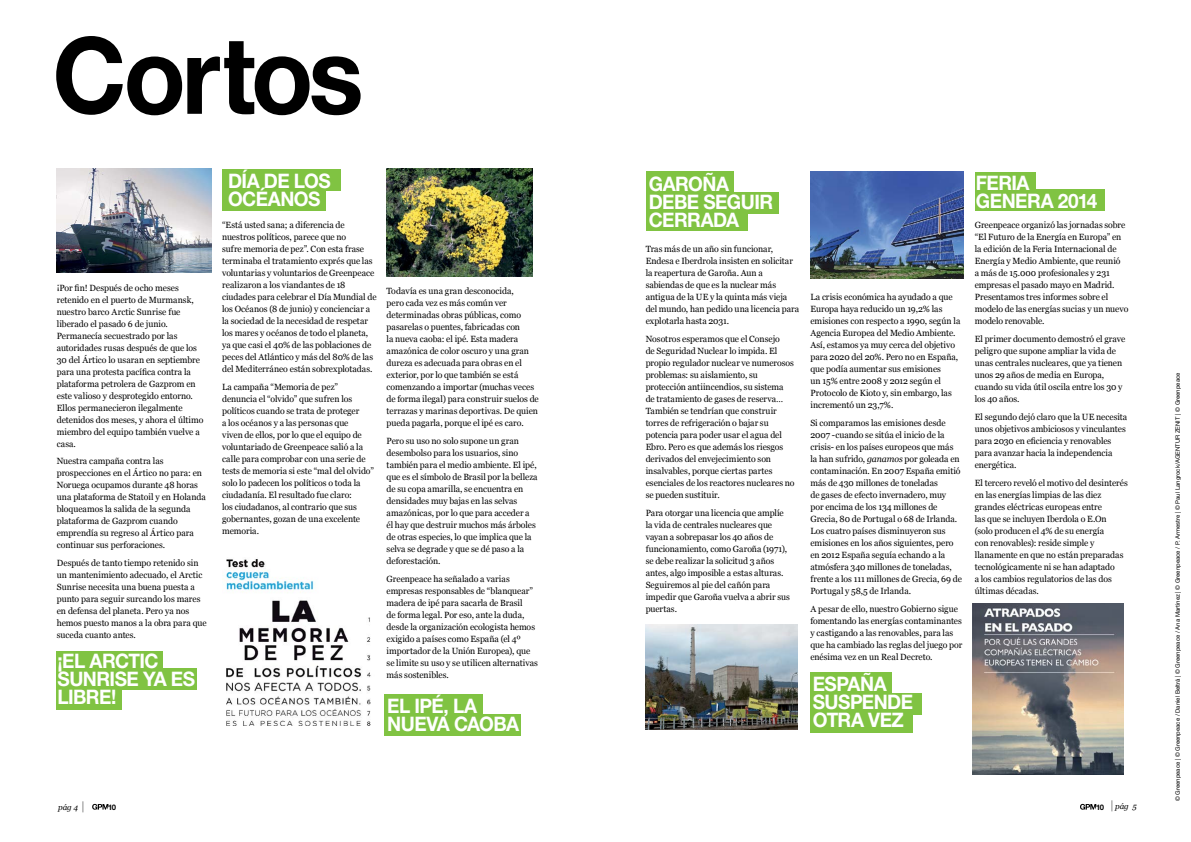
<style>
.page{position:relative;width:1191px;height:842px;background:#fff}
.page>*{position:absolute;margin:0;border:0;box-sizing:border-box;transform-origin:0 0}
.t1{font:700 105.3px "Helvetica Neue LT Std";color:#000;scale:.95 1}
.t2{font:700 20px/18px "Helvetica Neue LT Std";letter-spacing:-.03em;color:#fff;scale:.95 1}
.t3{font:9px/12px "Georgia";color:#000}
.t4{font:italic 8px "Georgia";letter-spacing:-.01em;color:#000}
.t5{font:700 7.7px "Helvetica Neue LT Std";color:#000}
.t6{font:6px "Helvetica Neue LT Std";color:#000}
.s1{font-style:italic}
.s2{font-family:"Helvetica Neue LT Std";font-weight:100;font-style:normal;font-size:11px}
.s3{font-family:"Helvetica Neue LT Std";font-weight:700;font-style:normal;font-size:7.7px}
</style>
<div class="page">
<svg style="left:92px;top:804px;width:16px;height:6px"></svg>
<svg style="left:1080px;top:804px;width:16px;height:6px"></svg>
<div style="left:222px;top:169px;width:119px;height:22px;background:#80c342"></div>
<div style="left:222px;top:189px;width:104px;height:22px;background:#80c342"></div>
<img style="left:222px;top:559px;width:149px;height:167px">
<svg style="left:127px;top:41px;width:233px;height:74px"></svg>
<div style="left:810px;top:672px;width:81px;height:22px;background:#80c342"></div>
<div style="left:810px;top:693px;width:111px;height:22px;background:#80c342"></div>
<div style="left:810px;top:711px;width:102px;height:22px;background:#80c342"></div>
<div style="left:385px;top:694px;width:98px;height:21px;background:#80c342"></div>
<div style="left:385px;top:714px;width:136px;height:22px;background:#80c342"></div>
<img style="left:386px;top:169px;width:147px;height:108px">
<div style="left:646px;top:172px;width:87px;height:21px;background:#80c342"></div>
<div style="left:646px;top:192px;width:132px;height:22px;background:#80c342"></div>
<div style="left:646px;top:209px;width:101px;height:22px;background:#80c342"></div>
<img style="left:645px;top:624px;width:152px;height:105px">
<img style="left:810px;top:171px;width:153px;height:107px">
<img style="left:56px;top:168px;width:155px;height:105px">
<div style="left:56px;top:651px;width:106px;height:21px;background:#80c342"></div>
<div style="left:56px;top:668px;width:141px;height:21px;background:#80c342"></div>
<div style="left:56px;top:688px;width:65px;height:22px;background:#80c342"></div>
<div style="left:974px;top:172px;width:61px;height:22px;background:#80c342"></div>
<div style="left:974px;top:189px;width:130px;height:22px;background:#80c342"></div>
<img style="left:972px;top:603px;width:151px;height:171px">
<h1 class="t1" style="left:52px;top:10px;width:80px">C</h1>
<p class="t3" style="left:57px;top:282px;width:148px">¡Por fin! Después de ocho meses retenido en el puerto de Murmansk, nuestro barco Arctic Sunrise fue liberado el pasado 6 de junio.<br>Permanecía secuestrado por las autoridades rusas después de que los<br>30 del Ártico lo usaran en septiembre para una protesta pacífica contra la plataforma petrolera de Gazprom en este valioso y desprotegido entorno.<br>Ellos permanecieron ilegalmente detenidos dos meses, y ahora el último miembro del equipo también vuelve a casa.</p>
<p class="t3" style="left:57px;top:455px;width:150px">Nuestra campaña contra las prospecciones en el Ártico no para: en Noruega ocupamos durante 48 horas una plataforma de Statoil y en Holanda bloqueamos la salida de la segunda plataforma de Gazprom cuando emprendía su regreso al Ártico para continuar sus perforaciones.</p>
<p class="t3" style="left:57px;top:557px;width:151px">Después de tanto tiempo retenido sin un mantenimiento adecuado, el Arctic Sunrise necesita una buena puesta a punto para seguir surcando los mares en defensa del planeta. Pero ya nos hemos puesto manos a la obra para que suceda cuanto antes.</p>
<h2 class="t2" style="left:58px;top:652px;width:146px">¡EL ARCTIC<br>SUNRISE YA ES<br>LIBRE!</h2>
<h2 class="t2" style="left:228px;top:172px;width:109px">DÍA DE LOS<br>OCÉANOS</h2>
<p class="t3" style="left:222px;top:219px;width:156px">“Está usted sana; a diferencia de nuestros políticos, parece que no<br>sufre memoria de pez”. Con esta frase terminaba el tratamiento exprés que las voluntarias y voluntarios de Greenpeace realizaron a los viandantes de 18 ciudades para celebrar el Día Mundial de los Océanos (8 de junio) y concienciar a la sociedad de la necesidad de respetar los mares y océanos de todo el planeta, ya que casi el 40% de las poblaciones de peces del Atlántico y más del 80% de las del Mediterráneo están sobrexplotadas.</p>
<p class="t3" style="left:222px;top:381px;width:153px">La campaña “Memoria de pez” denuncia el “olvido” que sufren los políticos cuando se trata de proteger<br>a los océanos y a las personas que<br>viven de ellos, por lo que el equipo de voluntariado de Greenpeace salió a la calle para comprobar con una serie de tests de memoria si este “mal del olvido” solo lo padecen los políticos o toda la ciudadanía. El resultado fue claro:<br>los ciudadanos, al contrario que sus gobernantes, gozan de una excelente memoria.</p>
<p class="t3" style="left:386px;top:285px;width:154px">Todavía es una gran desconocida,<br>pero cada vez es más común ver determinadas obras públicas, como pasarelas o puentes, fabricadas con<br>la nueva caoba: el ipé. Esta madera amazónica de color oscuro y una gran dureza es adecuada para obras en el exterior, por lo que también se está comenzando a importar (muchas veces de forma ilegal) para construir suelos de terrazas y marinas deportivas. De quien pueda pagarla, porque el ipé es caro.</p>
<p class="t3" style="left:386px;top:435px;width:152px">Pero su uso no solo supone un gran desembolso para los usuarios, sino también para el medio ambiente. El ipé, que es el símbolo de Brasil por la belleza de su copa amarilla, se encuentra en densidades muy bajas en las selvas amazónicas, por lo que para acceder a él hay que destruir muchos más árboles de otras especies, lo que implica que la selva se degrade y que se dé paso a la deforestación.</p>
<p class="t3" style="left:386px;top:573px;width:153px">Greenpeace ha señalado a varias empresas responsables de “blanquear” madera de ipé para sacarla de Brasil<br>de forma legal. Por eso, ante la duda, desde la organización ecologista hemos exigido a países como España (el 4º importador de la Unión Europea), que se limite su uso y se utilicen alternativas más sostenibles.</p>
<h2 class="t2" style="left:387px;top:696px;width:140px">EL IPÉ, LA<br>NUEVA CAOBA</h2>
<h2 class="t2" style="left:648px;top:174px;width:132px">GAROÑA<br>DEBE SEGUIR<br>CERRADA</h2>
<p class="t3" style="left:645px;top:243px;width:155px">Tras más de un año sin funcionar, Endesa e Iberdrola insisten en solicitar la reapertura de Garoña. Aun a sabiendas de que es la nuclear más antigua de la UE y la quinta más vieja del mundo, han pedido una licencia para explotarla hasta 2031.</p>
<p class="t3" style="left:645px;top:333px;width:150px">Nosotros esperamos que el Consejo<br>de Seguridad Nuclear lo impida. El propio regulador nuclear ve numerosos problemas: su aislamiento, su protección antiincendios, su sistema de tratamiento de gases de reserva… También se tendrían que construir torres de refrigeración o bajar su potencia para poder usar el agua del Ebro. Pero es que además los riesgos derivados del envejecimiento son insalvables, porque ciertas partes esenciales de los reactores nucleares no se pueden sustituir.</p>
<p class="t3" style="left:645px;top:507px;width:146px">Para otorgar una licencia que amplíe la vida de centrales nucleares que vayan a sobrepasar los 40 años de funcionamiento, como Garoña (1971), se debe realizar la solicitud 3 años antes, algo imposible a estas alturas.<br>Seguiremos al pie del cañón para impedir que Garoña vuelva a abrir sus puertas.</p>
<p class="t3" style="left:810px;top:291px;width:151px">La crisis económica ha ayudado a que Europa haya reducido un 19,2% las emisiones con respecto a 1990, según la Agencia Europea del Medio Ambiente.<br>Así, estamos ya muy cerca del objetivo para 2020 del 20%. Pero no en España, que podía aumentar sus emisiones<br>un 15% entre 2008 y 2012 según el Protocolo de Kioto y, sin embargo, las incrementó un 23,7%.</p>
<p class="t3" style="left:810px;top:417px;width:153px">Si comparamos las emisiones desde 2007 -cuando se sitúa el inicio de la crisis- en los países europeos que más la han sufrido, <span class="s1">ganamos</span> por goleada en contaminación. En 2007 España emitió más de 430 millones de toneladas<br>de gases de efecto invernadero, muy<br>por encima de los 134 millones de Grecia, 80 de Portugal o 68 de Irlanda.<br>Los cuatro países disminuyeron sus emisiones en los años siguientes, pero en 2012 España seguía echando a la atmósfera 340 millones de toneladas, frente a los 111 millones de Grecia, 69 de Portugal y 58,5 de Irlanda.</p>
<p class="t3" style="left:810px;top:603px;width:153px">A pesar de ello, nuestro Gobierno sigue fomentando las energías contaminantes y castigando a las renovables, para las que ha cambiado las reglas del juego por enésima vez en un Real Decreto.</p>
<h2 class="t2" style="left:812px;top:675px;width:107px">ESPAÑA<br>SUSPENDE<br>OTRA VEZ</h2>
<h2 class="t2" style="left:976px;top:173px;width:129px">FERIA<br>GENERA 2014</h2>
<p class="t3" style="left:974px;top:219px;width:155px">Greenpeace organizó las jornadas sobre “El Futuro de la Energía en Europa” en la edición de la Feria Internacional de Energía y Medio Ambiente, que reunió<br>a más de 15.000 profesionales y 231 empresas el pasado mayo en Madrid.<br>Presentamos tres informes sobre el modelo de las energías sucias y un nuevo modelo renovable.</p>
<p class="t3" style="left:974px;top:333px;width:152px">El primer documento demostró el grave peligro que supone ampliar la vida de unas centrales nucleares, que ya tienen unos 29 años de media en Europa, cuando su vida útil oscila entre los 30 y los 40 años.</p>
<p class="t3" style="left:974px;top:411px;width:154px">El segundo dejó claro que la UE necesita unos objetivos ambiciosos y vinculantes para 2030 en eficiencia y renovables para avanzar hacia la independencia energética.</p>
<p class="t3" style="left:974px;top:477px;width:155px">El tercero reveló el motivo del desinterés en las energías limpias de las diez grandes eléctricas europeas entre<br>las que se incluyen Iberdola o E.On<br>(solo producen el 4% de su energía<br>con renovables): reside simple y llanamente en que no están preparadas tecnológicamente ni se han adaptado<br>a los cambios regulatorios de las dos últimas décadas.</p>
<p class="t4" style="left:58px;top:802px;width:28px">pág 4 <span class="s2">|</span></p>
<p class="t5" style="left:108px;top:802px;width:9px">10</p>
<p class="t4" style="left:1096px;top:801px;width:42px"><span class="s3">10</span> <span class="s2">|</span> pág 5</p>
<p class="t6" style="left:1174px;top:801px;width:430px;rotate:-90deg">© Greenpeace | © Greenpeace / Daniel Beltrá | © Greenpeace / Ana Martinez | © Greenpeace / P. Armestre | © Paul Langrock/AGENTUR ZENIT | © Greenpeace</p>
</div>
